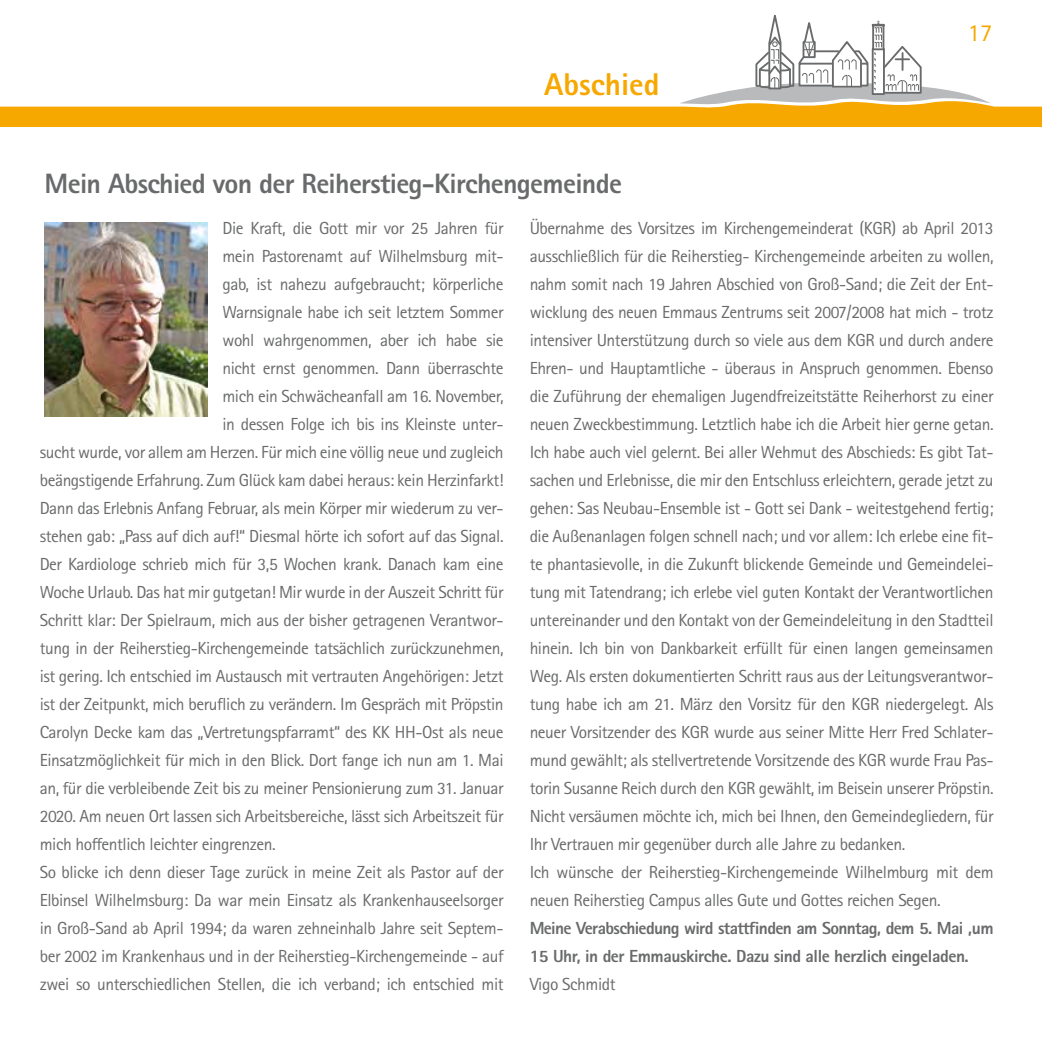
<style>
.page{position:relative;width:1042px;height:1042px;background:#fff}
.page>*{position:absolute;margin:0;border:0;box-sizing:border-box;transform-origin:0 0}
.t1{font:800 31.5px "Rotis Sans Serif Std";color:#f7a800}
.t2{font:800 28px "Rotis Sans Serif Std";letter-spacing:-.025em;color:#696a6b}
.t3{font:24.5px "Rotis Sans Serif Std";color:#f7a800}
.t4{font:17.5px/28px "Rotis Sans Serif Std";letter-spacing:-.025em;color:#696a6b}
.t5{font:800 17.5px/28px "Rotis Sans Serif Std";letter-spacing:-.025em;color:#696a6b}
</style>
<div class="page">
<svg style="left:0;top:15px;width:1042px;height:112px"></svg>
<img style="left:45px;top:222px;width:163px;height:194px">
<h1 class="t1" style="left:544px;top:64px;width:117px">Abschied</h1>
<h3 class="t3" style="left:968px;top:18px;width:26px">17</h3>
<h2 class="t2" style="left:45px;top:166px;width:579px">Mein Abschied von der Reiherstieg-Kirchengemeinde</h2>
<p class="t4" style="left:530px;top:214px;width:465px">Übernahme des Vorsitzes im Kirchengemeinderat (KGR) ab April 2013 ausschließlich für die Reiherstieg- Kirchengemeinde arbeiten zu wollen, nahm somit nach 19 Jahren Abschied von Groß-Sand; die Zeit der Ent&shy;wicklung des neuen Emmaus Zentrums seit 2007/2008 hat mich - trotz intensiver Unterstützung durch so viele aus dem KGR und durch andere Ehren- und Hauptamtliche - überaus in Anspruch genommen. Ebenso die Zuführung der ehemaligen Jugendfreizeitstätte Reiherhorst zu einer neuen Zweckbestimmung. Letztlich habe ich die Arbeit hier gerne getan.<br>Ich habe auch viel gelernt. Bei aller Wehmut des Abschieds: Es gibt Tat&shy;sachen und Erlebnisse, die mir den Entschluss erleichtern, gerade jetzt zu gehen: Sas Neubau-Ensemble ist - Gott sei Dank - weitestgehend fertig; die Außenanlagen folgen schnell nach; und vor allem: Ich erlebe eine fit&shy;te phantasievolle, in die Zukunft blickende Gemeinde und Gemeindelei&shy;tung mit Tatendrang; ich erlebe viel guten Kontakt der Verantwortlichen untereinander und den Kontakt von der Gemeindeleitung in den Stadtteil hinein. Ich bin von Dankbarkeit erfüllt für einen langen gemeinsamen Weg. Als ersten dokumentierten Schritt raus aus der Leitungsverantwor&shy;tung habe ich am 21. März den Vorsitz für den KGR niedergelegt. Als neuer Vorsitzender des KGR wurde aus seiner Mitte Herr Fred Schlater&shy;mund gewählt; als stellvertretende Vorsitzende des KGR wurde Frau Pas&shy;torin Susanne Reich durch den KGR gewählt, im Beisein unserer Pröpstin.<br>Nicht versäumen möchte ich, mich bei Ihnen, den Gemeindegliedern, für Ihr Vertrauen mir gegenüber durch alle Jahre zu bedanken.<br>Ich wünsche der Reiherstieg-Kirchengemeinde Wilhelmburg mit dem neuen Reiherstieg Campus alles Gute und Gottes reichen Segen.</p>
<p class="t5" style="left:530px;top:914px;width:465px">Meine Verabschiedung wird stattfinden am Sonntag, dem 5. Mai ,um<br>15 Uhr, in der Emmauskirche. Dazu sind alle herzlich eingeladen.</p>
<p class="t4" style="left:530px;top:970px;width:87px">Vigo Schmidt</p>
<p class="t4" style="left:222px;top:214px;width:283px">Die Kraft, die Gott mir vor 25 Jahren für</p>
<p class="t4" style="left:222px;top:242px;width:283px">mein Pastorenamt auf Wilhelmsburg mit-</p>
<p class="t4" style="left:222px;top:270px;width:283px">gab, ist nahezu aufgebraucht; körperliche</p>
<p class="t4" style="left:222px;top:298px;width:283px">Warnsignale habe ich seit letztem Sommer</p>
<p class="t4" style="left:222px;top:326px;width:283px">wohl wahrgenommen, aber ich habe sie</p>
<p class="t4" style="left:222px;top:354px;width:283px">nicht ernst genommen. Dann überraschte</p>
<p class="t4" style="left:222px;top:382px;width:283px">mich ein Schwächeanfall am 16. November,</p>
<p class="t4" style="left:222px;top:410px;width:283px">in dessen Folge ich bis ins Kleinste unter-</p>
<p class="t4" style="left:40px;top:438px;width:465px">sucht wurde, vor allem am Herzen. Für mich eine völlig neue und zugleich</p>
<p class="t4" style="left:40px;top:466px;width:465px">beängstigende Erfahrung. Zum Glück kam dabei heraus: kein Herzinfarkt!</p>
<p class="t4" style="left:40px;top:494px;width:465px">Dann das Erlebnis Anfang Februar, als mein Körper mir wiederum zu ver-</p>
<p class="t4" style="left:40px;top:522px;width:465px">stehen gab: „Pass auf dich auf!“ Diesmal hörte ich sofort auf das Signal.</p>
<p class="t4" style="left:40px;top:550px;width:465px">Der Kardiologe schrieb mich für 3,5 Wochen krank. Danach kam eine</p>
<p class="t4" style="left:40px;top:578px;width:465px">Woche Urlaub. Das hat mir gutgetan! Mir wurde in der Auszeit Schritt für</p>
<p class="t4" style="left:40px;top:606px;width:465px">Schritt klar: Der Spielraum, mich aus der bisher getragenen Verantwor-</p>
<p class="t4" style="left:40px;top:634px;width:465px">tung in der Reiherstieg-Kirchengemeinde tatsächlich zurückzunehmen,</p>
<p class="t4" style="left:40px;top:662px;width:465px">ist gering. Ich entschied im Austausch mit vertrauten Angehörigen: Jetzt</p>
<p class="t4" style="left:40px;top:690px;width:465px">ist der Zeitpunkt, mich beruflich zu verändern. Im Gespräch mit Pröpstin</p>
<p class="t4" style="left:40px;top:718px;width:465px">Carolyn Decke kam das „Vertretungspfarramt“ des KK HH-Ost als neue</p>
<p class="t4" style="left:40px;top:746px;width:465px">Einsatzmöglichkeit für mich in den Blick. Dort fange ich nun am 1. Mai</p>
<p class="t4" style="left:40px;top:774px;width:465px">an, für die verbleibende Zeit bis zu meiner Pensionierung zum 31. Januar</p>
<p class="t4" style="left:40px;top:802px;width:465px">2020. Am neuen Ort lassen sich Arbeitsbereiche, lässt sich Arbeitszeit für</p>
<p class="t4" style="left:40px;top:830px;width:238px">mich hoffentlich leichter eingrenzen.</p>
<p class="t4" style="left:40px;top:858px;width:465px">So blicke ich denn dieser Tage zurück in meine Zeit als Pastor auf der</p>
<p class="t4" style="left:40px;top:886px;width:465px">Elbinsel Wilhelmsburg: Da war mein Einsatz als Krankenhauseelsorger</p>
<p class="t4" style="left:40px;top:914px;width:465px">in Groß-Sand ab April 1994; da waren zehneinhalb Jahre seit Septem-</p>
<p class="t4" style="left:40px;top:942px;width:465px">ber 2002 im Krankenhaus und in der Reiherstieg-Kirchengemeinde - auf</p>
<p class="t4" style="left:40px;top:970px;width:465px">zwei so unterschiedlichen Stellen, die ich verband; ich entschied mit</p>
</div>
